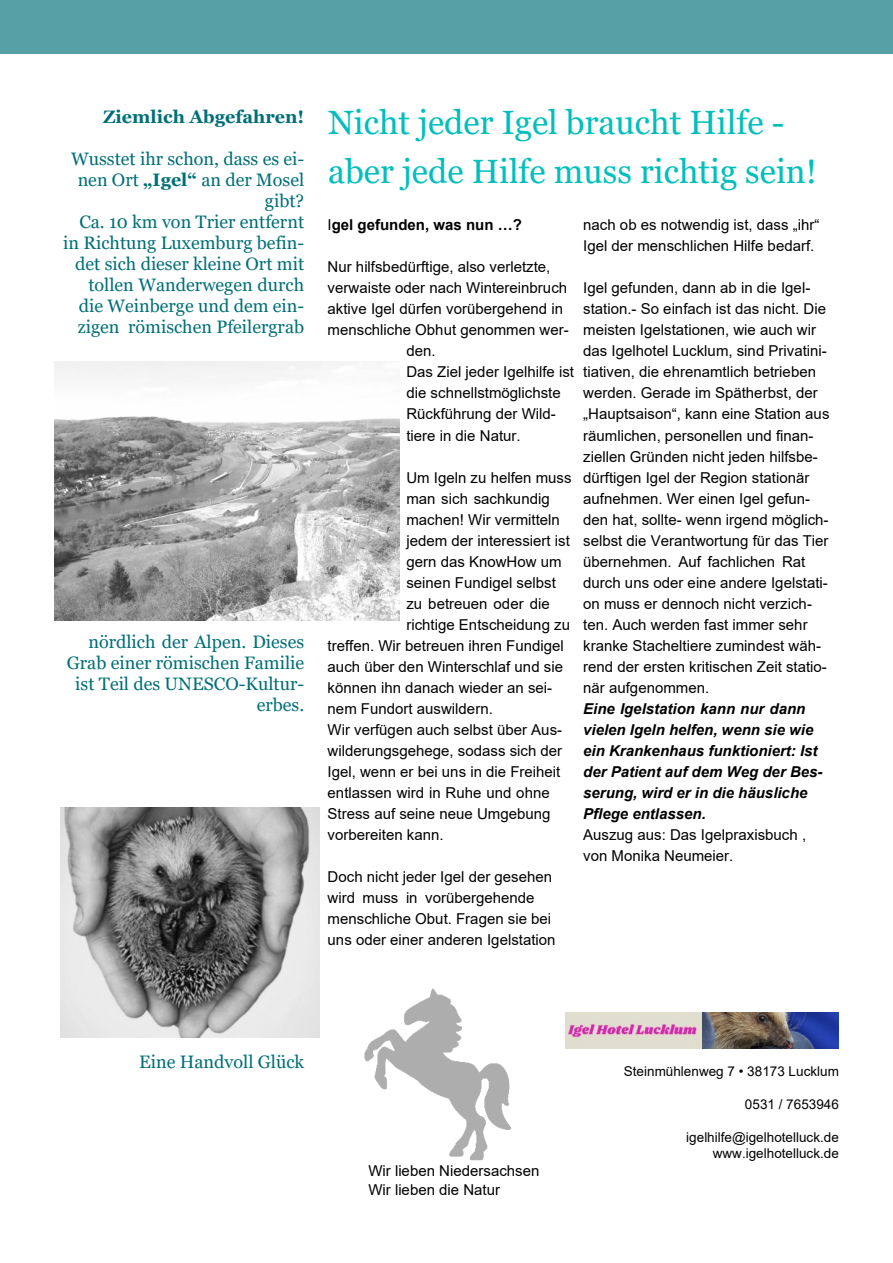
<style>
.page{position:relative;width:893px;height:1263px;background:#fff}
.page>*{position:absolute;margin:0;border:0;box-sizing:border-box;transform-origin:0 0}
.t1{font:33.6px/49.1px "Georgia";color:#01bfbd}
.t2{font:18px/21px "Georgia";color:#006f77;text-align:right}
.t3{font:700 18px "Georgia";color:#006f77}
.t4{font:15px/21px "Arial";color:#000}
.t5{font:italic 700 15px/21px "Arial";color:#000}
.t6{font:700 15px "Arial";color:#000}
.t7{font:13.5px/16.5px "Arial";color:#000;text-align:right}
.s1{font-weight:700}
.s2{font-weight:400}
</style>
<div class="page">
<div style="left:0;top:0;width:893px;height:54px;background:#57a0a5"></div>
<img style="left:565px;top:1012px;width:274px;height:36px">
<img style="left:54px;top:361px;width:346px;height:259px">
<img style="left:364px;top:988px;width:148px;height:173px">
<img style="left:60px;top:807px;width:259px;height:230px">
<p class="t3" style="left:103px;top:109px;width:203px">Ziemlich Abgefahren!</p>
<p class="t2" style="left:63px;top:149px;width:242px">Wusstet ihr schon, dass es ei&shy;nen Ort <span class="s1">„Igel“</span> an der Mosel gibt?<br>Ca. 10 km von Trier entfernt in Richtung Luxemburg befin&shy;det sich dieser kleine Ort mit tollen Wanderwegen durch die Weinberge und dem ein&shy;zigen römischen Pfeilergrab</p>
<p class="t2" style="left:67px;top:632px;width:239px">nördlich der Alpen. Dieses<br>Grab einer römischen Familie ist Teil des UNESCO-Kultur&shy;erbes.</p>
<h1 class="t1" style="left:328px;top:100px;width:490px">Nicht jeder Igel braucht Hilfe - aber jede Hilfe muss richtig sein!</h1>
<p class="t6" style="left:328px;top:219px;width:196px"><span class="s2">I</span>gel gefunden, was nun …?</p>
<p class="t4" style="left:328px;top:258px;width:224px">Nur hilfsbedürftige, also verletzte,</p>
<p class="t4" style="left:328px;top:279px;width:241px">verwaiste oder nach Wintereinbruch</p>
<p class="t4" style="left:328px;top:300px;width:237px">aktive Igel dürfen vorübergehend in</p>
<p class="t4" style="left:328px;top:321px;width:243px">menschliche Obhut genommen wer-</p>
<p class="t4" style="left:406px;top:342px;width:31px">den.</p>
<p class="t4" style="left:406px;top:363px;width:169px">Das Ziel jeder Igelhilfe ist</p>
<p class="t4" style="left:406px;top:384px;width:156px">die schnellstmöglichste</p>
<p class="t4" style="left:406px;top:405px;width:151px">Rückführung der Wild-</p>
<p class="t4" style="left:406px;top:426px;width:116px">tiere in die Natur.</p>
<p class="t4" style="left:406px;top:468px;width:167px">Um Igeln zu helfen muss</p>
<p class="t4" style="left:406px;top:489px;width:145px">man sich sachkundig</p>
<p class="t4" style="left:406px;top:510px;width:155px">machen! Wir vermitteln</p>
<p class="t4" style="left:406px;top:531px;width:165px">jedem der interessiert ist</p>
<p class="t4" style="left:406px;top:552px;width:157px">gern das KnowHow um</p>
<p class="t4" style="left:406px;top:573px;width:151px">seinen Fundigel selbst</p>
<p class="t4" style="left:406px;top:594px;width:145px">zu betreuen oder die</p>
<p class="t4" style="left:406px;top:615px;width:165px">richtige Entscheidung zu</p>
<p class="t4" style="left:328px;top:636px;width:238px">treffen. Wir betreuen ihren Fundigel</p>
<p class="t4" style="left:328px;top:657px;width:237px">auch über den Winterschlaf und sie</p>
<p class="t4" style="left:328px;top:678px;width:226px">können ihn danach wieder an sei-</p>
<p class="t4" style="left:328px;top:699px;width:167px">nem Fundort auswildern.</p>
<p class="t4" style="left:328px;top:720px;width:236px">Wir verfügen auch selbst über Aus-</p>
<p class="t4" style="left:328px;top:741px;width:236px">wilderungsgehege, sodass sich der</p>
<p class="t4" style="left:328px;top:762px;width:234px">Igel, wenn er bei uns in die Freiheit</p>
<p class="t4" style="left:328px;top:783px;width:224px">entlassen wird in Ruhe und ohne</p>
<p class="t4" style="left:328px;top:804px;width:224px">Stress auf seine neue Umgebung</p>
<p class="t4" style="left:328px;top:825px;width:118px">vorbereiten kann.</p>
<p class="t4" style="left:328px;top:867px;width:229px">Doch nicht jeder Igel der gesehen wird muss in vorübergehende menschliche Obut. Fragen sie bei uns oder einer anderen Igelstation</p>
<p class="t4" style="left:583px;top:216px;width:238px">nach ob es notwendig ist, dass „ihr“<br>Igel der menschlichen Hilfe bedarf.</p>
<p class="t4" style="left:583px;top:279px;width:248px">Igel gefunden, dann ab in die Igel&shy;station.- So einfach ist das nicht. Die meisten Igelstationen, wie auch wir das Igelhotel Lucklum, sind Privatini&shy;tiativen, die ehrenamtlich betrieben werden. Gerade im Spätherbst, der „Hauptsaison“, kann eine Station aus räumlichen, personellen und finan&shy;ziellen Gründen nicht jeden hilfsbe&shy;dürftigen Igel der Region stationär aufnehmen. Wer einen Igel gefun&shy;den hat, sollte- wenn irgend möglich&shy;selbst die Verantwortung für das Tier übernehmen. Auf fachlichen Rat durch uns oder eine andere Igelstati&shy;on muss er dennoch nicht verzich&shy;ten. Auch werden fast immer sehr kranke Stacheltiere zumindest wäh&shy;rend der ersten kritischen Zeit statio&shy;när aufgenommen.</p>
<p class="t5" style="left:583px;top:699px;width:241px">Eine Igelstation kann nur dann vielen Igeln helfen, wenn sie wie ein Krankenhaus funktioniert: Ist der Patient auf dem Weg der Bes&shy;serung, wird er in die häusliche<br>Pflege entlassen.</p>
<p class="t4" style="left:583px;top:825px;width:224px">Auszug aus: Das Igelpraxisbuch , von Monika Neumeier.</p>
<p class="t2" style="left:139px;top:1052px;width:167px">Eine Handvoll Glück</p>
<p class="t4" style="left:368px;top:1162px;width:173px;line-height:19.6px">Wir lieben Niedersachsen<br>Wir lieben die Natur</p>
<p class="t7" style="left:624px;top:1064px;width:217px">Steinmühlenweg 7 • 38173 Lucklum</p>
<p class="t7" style="left:745px;top:1097px;width:95px">0531 / 7653946</p>
<p class="t7" style="left:686px;top:1130px;width:154px">igelhilfe@igelhotelluck.de www.igelhotelluck.de</p>
</div>
